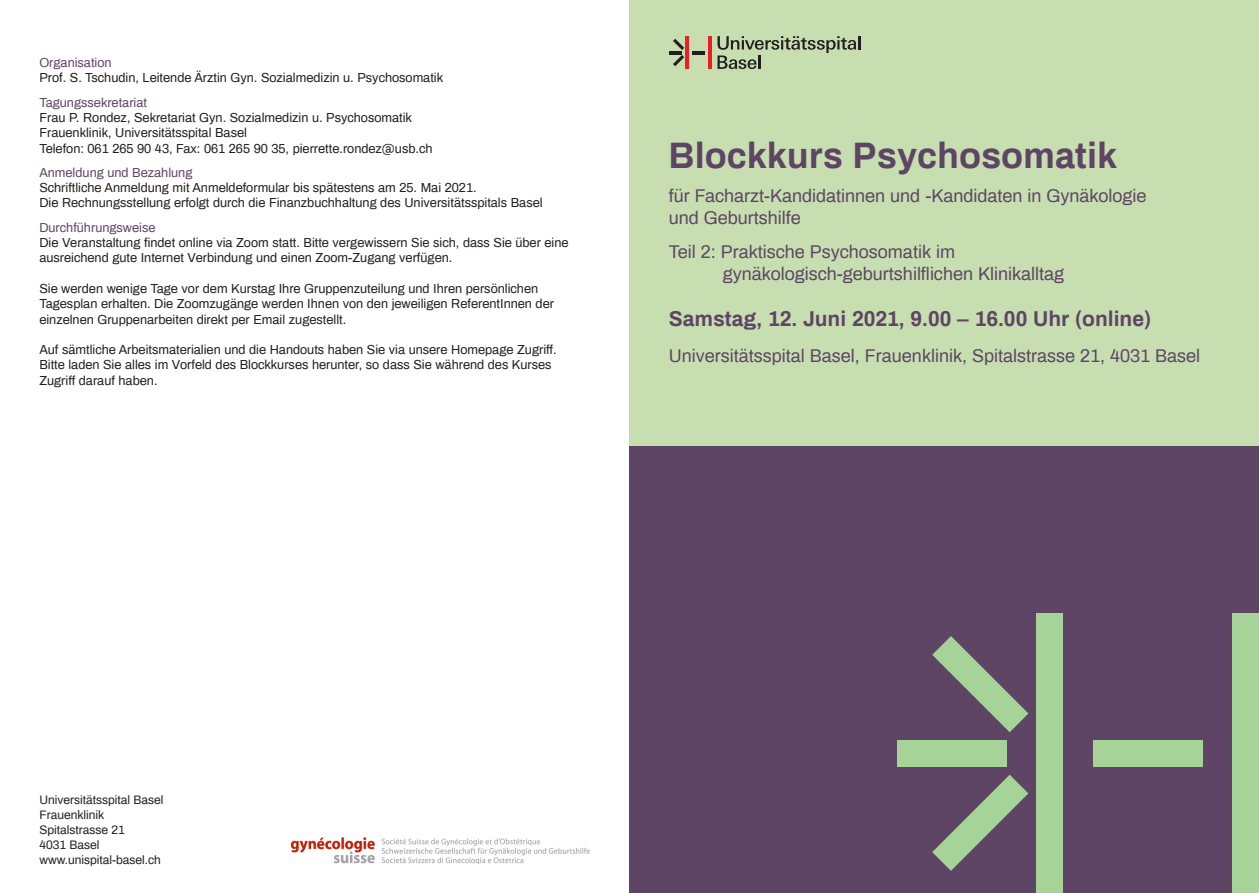
<style>
.page{position:relative;width:1259px;height:893px;background:#fff}
.page>*{position:absolute;margin:0;border:0;box-sizing:border-box;transform-origin:0 0}
.t1{font:700 36px "Archivo";color:#5f4565}
.t2{font:700 21px "Archivo";color:#5f4565}
.t3{font:18px/21.6px "Archivo";color:#5f4565}
.t4{font:12.75px/15.3px "Archivo";color:#231f20}
.t5{font:12.75px "Archivo";color:#5f4565}
.Absender_Light{font:12px "Archivo";color:#231f20}
</style>
<div class="page">
<div style="left:629px;top:0;width:630px;height:519px;background:#c7dfb0"></div>
<div style="left:629px;top:446px;width:630px;height:447px;background:#5f4565"></div>
<hr style="left:685px;top:36px;width:3px;height:33px;background:#ee1d23">
<hr style="left:708px;top:36px;width:3px;height:33px;background:#ee1d23">
<svg style="left:692px;top:51px;width:12px;height:3px"></svg>
<svg style="left:669px;top:39px;width:15px;height:27px"></svg>
<svg style="left:717px;top:36px;width:143px;height:33px"></svg>
<div style="left:1036px;top:614px;width:27px;height:279px;background:#a6d498"></div>
<div style="left:1232px;top:614px;width:27px;height:279px;background:#a6d498"></div>
<div style="left:1093px;top:740px;width:109px;height:27px;background:#a6d498"></div>
<div style="left:897px;top:740px;width:109px;height:27px;background:#a6d498"></div>
<svg style="left:932px;top:636px;width:96px;height:96px"></svg>
<svg style="left:932px;top:775px;width:96px;height:96px"></svg>
<img style="left:291px;top:838px;width:298px;height:25px">
<p class="t5" style="left:39px;top:53px;width:74px">Organisation</p>
<p class="t4" style="left:39px;top:69px;width:405px">Prof. S. Tschudin, Leitende Ärztin Gyn. Sozialmedizin u. Psychosomatik</p>
<p class="t5" style="left:39px;top:93px;width:109px">Tagungssekretariat</p>
<p class="t4" style="left:39px;top:109px;width:374px">Frau P. Rondez, Sekretariat Gyn. Sozialmedizin u. Psychosomatik<br>Frauenklinik, Universitätsspital Basel</p>
<p class="t4" style="left:39px;top:140px;width:395px">Telefon: 061 265 90 43, Fax: 061 265 90 35, pierrette.rondez@usb.ch</p>
<p class="t5" style="left:39px;top:163px;width:155px">Anmeldung und Bezahlung</p>
<p class="t4" style="left:39px;top:179px;width:439px">Schriftliche Anmeldung mit Anmeldeformular bis spätestens am 25. Mai 2021.</p>
<p class="t4" style="left:39px;top:195px;width:505px">Die Rechnungsstellung erfolgt durch die Finanzbuchhaltung des Universitätsspitals Basel</p>
<p class="t5" style="left:39px;top:218px;width:118px">Durchführungsweise</p>
<p class="t4" style="left:39px;top:234px;width:531px">Die Veranstaltung findet online via Zoom statt. Bitte vergewissern Sie sich, dass Sie über eine</p>
<p class="t4" style="left:39px;top:249px;width:414px">ausreichend gute Internet Verbindung und einen Zoom-Zugang verfügen.</p>
<p class="t4" style="left:39px;top:280px;width:516px">Sie werden wenige Tage vor dem Kurstag Ihre Gruppenzuteilung und Ihren persönlichen<br>Tagesplan erhalten. Die Zoomzugänge werden Ihnen von den jeweiligen ReferentInnen der einzelnen Gruppenarbeiten direkt per Email zugestellt.</p>
<p class="t4" style="left:39px;top:341px;width:519px">Auf sämtliche Arbeitsmaterialien und die Handouts haben Sie via unsere Homepage Zugriff.</p>
<p class="t4" style="left:39px;top:357px;width:514px">Bitte laden Sie alles im Vorfeld des Blockkurses herunter, so dass Sie während des Kurses</p>
<p class="t4" style="left:39px;top:372px;width:120px">Zugriff darauf haben.</p>
<p class="t1" style="left:669px;top:129px;width:450px">Blockkurs Psychosomatik</p>
<p class="t3" style="left:669px;top:184px;width:479px">für Facharzt-Kandidatinnen und -Kandidaten in Gynäkologie und Geburtshilfe</p>
<p class="t3" style="left:723px;top:240px;width:343px;text-indent:-54px">Teil 2: Praktische Psychosomatik im gynäkologisch-geburtshilflichen Klinikalltag</p>
<p class="t2" style="left:669px;top:304px;width:484px">Samstag, 12. Juni 2021, 9.00 – 16.00 Uhr (online)</p>
<p class="t3" style="left:669px;top:344px;width:533px">Universitätsspital Basel, Frauenklinik, Spitalstrasse 21, 4031 Basel</p>
<p class="Absender_Light" style="left:39px;top:791px;width:126px">Universitätsspital Basel</p>
<p class="Absender_Light" style="left:39px;top:806px;width:66px">Frauenklinik</p>
<p class="Absender_Light" style="left:39px;top:821px;width:87px">Spitalstrasse 21</p>
<p class="Absender_Light" style="left:39px;top:836px;width:62px">4031 Basel</p>
<p class="Absender_Light" style="left:39px;top:851px;width:123px">www.unispital-basel.ch</p>
</div>
